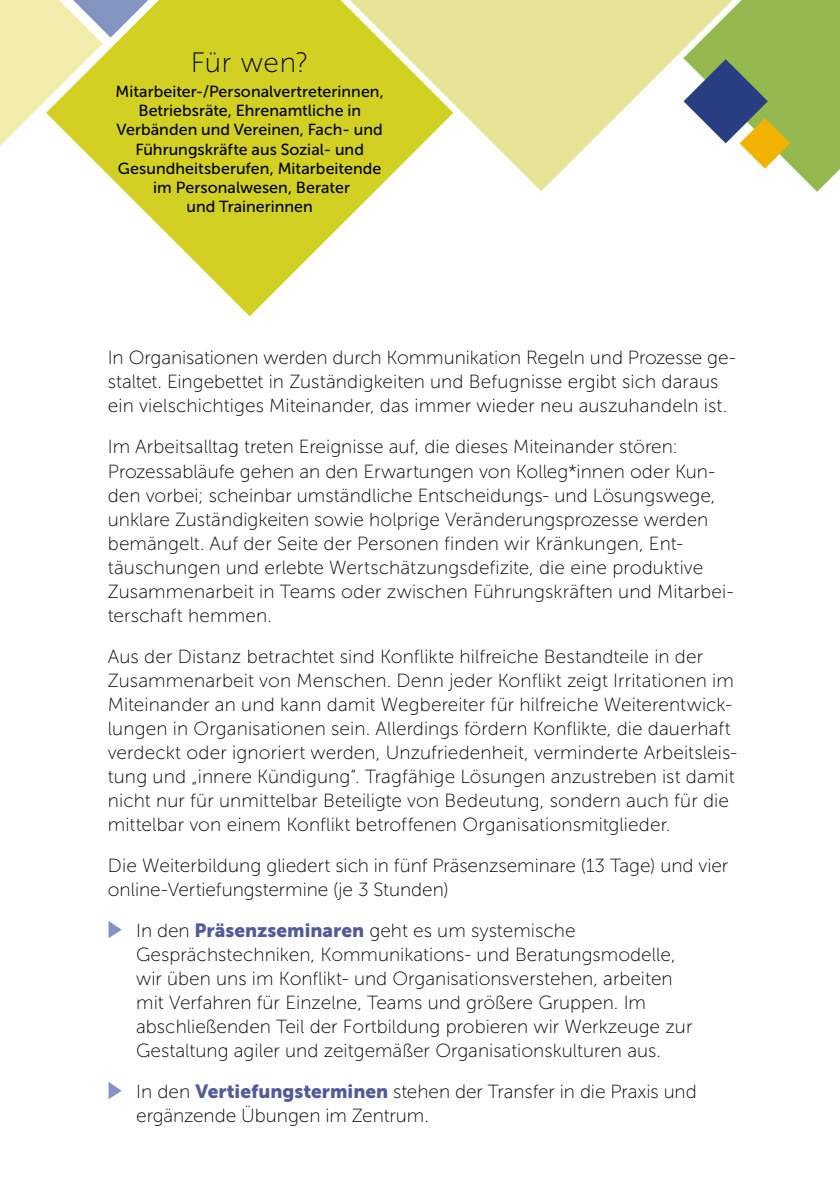
<style>
.page{position:relative;width:840px;height:1191px;background:#fff}
.page>*{position:absolute;margin:0;border:0;box-sizing:border-box;transform-origin:0 0}
.t1{font:28px "Museo Sans 100";letter-spacing:.02em;color:#000}
.t2{font:19px/24px "Museo Sans 100";color:#000}
.t3{font:16px/19.2px "Museo Sans 500";letter-spacing:.005em;color:#000;text-align:center}
.s1{font-family:"Museo Sans 900";color:#505b98}
</style>
<div class="page">
<svg style="left:0;top:0;width:46px;height:146px"></svg>
<svg style="left:46px;top:0;width:329px;height:316px;fill:#d2d022"></svg>
<svg style="left:349px;top:0;width:334px;height:191px;fill:#e6e496"></svg>
<svg style="left:683px;top:0;width:156px;height:192px"></svg>
<h1 class="t1" style="left:191px;top:48px;width:119px">Für wen?</h1>
<p class="t3" style="left:115px;top:82px;width:270px">Mitarbeiter-/Personalvertreterinnen,<br>Betriebsräte, Ehrenamtliche in<br>Verbänden und Vereinen, Fach- und<br>Führungskräfte aus Sozial- und<br>Gesundheitsberufen, Mitarbeitende im Personalwesen, Berater<br>und Trainerinnen</p>
<p class="t2" style="left:108px;top:346px;width:629px">In Organisationen werden durch Kommunikation Regeln und Prozesse ge&shy;staltet. Eingebettet in Zuständigkeiten und Befugnisse ergibt sich daraus ein vielschichtiges Miteinander, das immer wieder neu auszuhandeln ist.</p>
<p class="t2" style="left:108px;top:435px;width:626px">Im Arbeitsalltag treten Ereignisse auf, die dieses Miteinander stören:<br>Prozessabläufe gehen an den Erwartungen von Kolleg*innen oder Kun&shy;den vorbei; scheinbar umständliche Entscheidungs- und Lösungswege, unklare Zuständigkeiten sowie holprige Veränderungsprozesse werden bemängelt. Auf der Seite der Personen finden wir Kränkungen, Ent&shy;täuschungen und erlebte Wertschätzungsdefizite, die eine produktive Zusammenarbeit in Teams oder zwischen Führungskräften und Mitarbei&shy;terschaft hemmen.</p>
<p class="t2" style="left:108px;top:644px;width:630px">Aus der Distanz betrachtet sind Konflikte hilfreiche Bestandteile in der Zusammenarbeit von Menschen. Denn jeder Konflikt zeigt Irritationen im Miteinander an und kann damit Wegbereiter für hilfreiche Weiterentwick&shy;lungen in Organisationen sein. Allerdings fördern Konflikte, die dauerhaft verdeckt oder ignoriert werden, Unzufriedenheit, verminderte Arbeitsleis&shy;tung und „innere Kündigung“. Tragfähige Lösungen anzustreben ist damit nicht nur für unmittelbar Beteiligte von Bedeutung, sondern auch für die mittelbar von einem Konflikt betroffenen Organisationsmitglieder.</p>
<p class="t2" style="left:108px;top:853px;width:621px">Die Weiterbildung gliedert sich in fünf Präsenzseminare (13 Tage) und vier online-Vertiefungstermine (je 3 Stunden)</p>
<p class="t2" style="left:136px;top:918px;width:557px">In den <span class="s1">Präsenzseminaren</span> geht es um systemische Gesprächstechniken, Kommunikations- und Beratungsmodelle, wir üben uns im Konflikt- und Organisationsverstehen, arbeiten mit Verfahren für Einzelne, Teams und größere Gruppen. Im abschließenden Teil der Fortbildung probieren wir Werkzeuge zur Gestaltung agiler und zeitgemäßer Organisationskulturen aus.</p>
<p class="t2" style="left:136px;top:1079px;width:562px">In den <span class="s1">Vertiefungsterminen</span> stehen der Transfer in die Praxis und ergänzende Übungen im Zentrum.</p>
</div>
